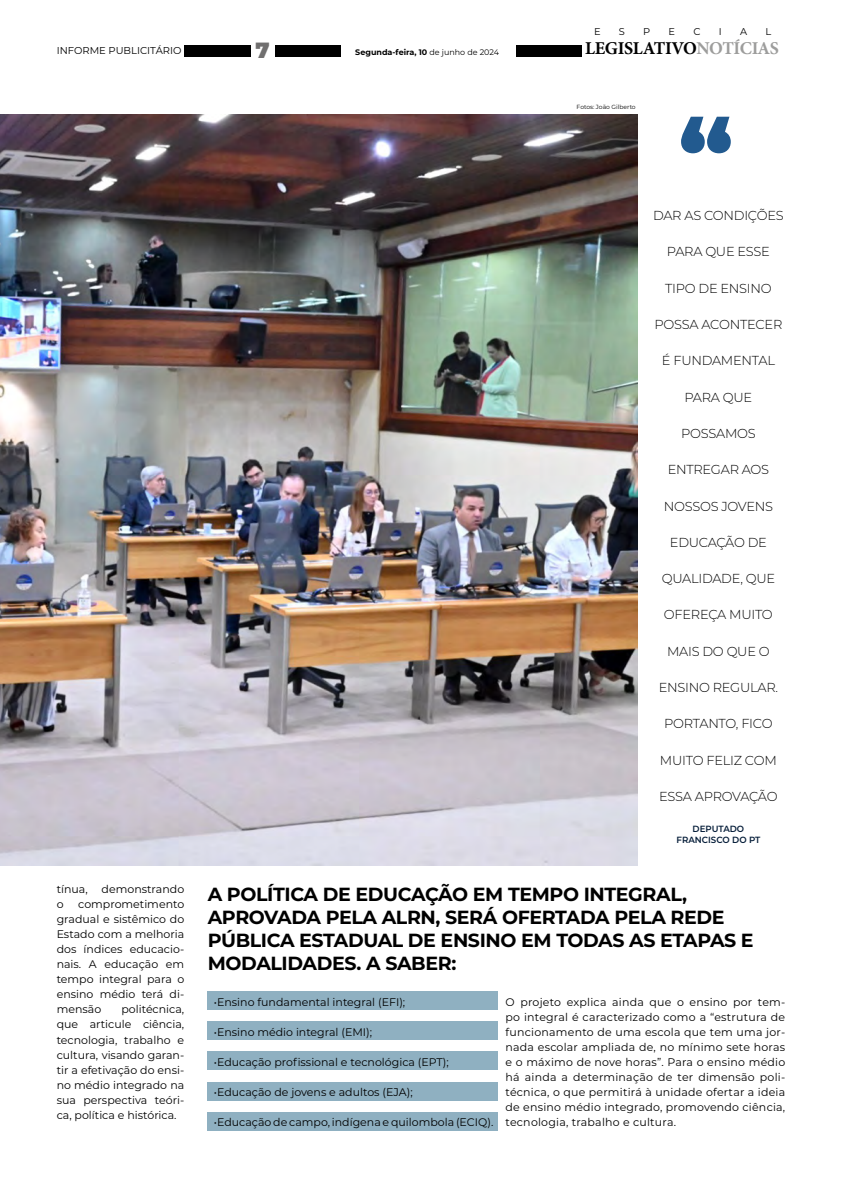
<style>
.page{position:relative;width:842px;height:1191px;background:#fff}
.page>*{position:absolute;margin:0;border:0;box-sizing:border-box;transform-origin:0 0}
.t1{font:900 89.7px "Montserrat";color:#225a8f}
.t2{font:900 22px "Montserrat";color:#706f6f}
.t3{font:700 19px/23px "Montserrat";letter-spacing:-.02em;color:#000}
.t4{font:700 18.1px "Minion Pro";letter-spacing:-.025em;color:#000}
.t5{font:300 13px "Montserrat";letter-spacing:-.02em;color:#000}
.t6{font:11px/15px "Montserrat";color:#000;text-align:justify}
.t7{font:10px "Montserrat";color:#000}
.t8{font:9.8px "Montserrat";color:#000}
.t9{font:600 9px/10.8px "Montserrat";color:#041c38;text-align:center;scale:.96 1}
.t10{font:700 8px "Montserrat";color:#000}
.t11{font:6px "Montserrat";color:#000}
.s1{font-weight:400}
.s2{color:#9d9d9c}
</style>
<div class="page">
<div style="left:208px;top:991px;width:290px;height:19px;background:#8fb0c1"></div>
<div style="left:208px;top:1021px;width:290px;height:19px;background:#8fb0c1"></div>
<div style="left:208px;top:1051px;width:290px;height:19px;background:#8fb0c1"></div>
<div style="left:208px;top:1081px;width:290px;height:19px;background:#8fb0c1"></div>
<div style="left:208px;top:1111px;width:290px;height:19px;background:#8fb0c1"></div>
<div style="left:516px;top:45px;width:65px;height:12px;background:#000"></div>
<div style="left:184px;top:45px;width:157px;height:12px;background:#000"></div>
<div style="left:251px;top:37px;width:23px;height:22px;background:#fff"></div>
<img style="left:0;top:115px;width:637px;height:750px">
<p class="t8" style="left:594px;top:25px;width:8px">E</p>
<p class="t8" style="left:619px;top:25px;width:8px">S</p>
<p class="t8" style="left:643px;top:25px;width:9px">P</p>
<p class="t8" style="left:669px;top:25px;width:8px">E</p>
<p class="t8" style="left:693px;top:25px;width:9px">C</p>
<p class="t8" style="left:719px;top:25px;width:4px">I</p>
<p class="t8" style="left:740px;top:25px;width:9px">A</p>
<p class="t8" style="left:765px;top:25px;width:7px">L</p>
<p class="t7" style="left:57px;top:44px;width:126px">INFORME PUBLICITÁRIO</p>
<p class="t10" style="left:355px;top:46px;width:145px">Segunda-feira, 10 <span class="s1">de junho de 2024</span></p>
<h3 class="t4" style="left:585px;top:36px;width:195px">LEGISLATIVO<span class="s2">NOTÍCIAS</span></h3>
<h2 class="t2" style="left:255px;top:34px;width:16px">7</h2>
<p class="t6" style="left:57px;top:881px;width:33px">tínua,</p>
<p class="t6" style="left:102px;top:881px;width:84px">demonstrando</p>
<p class="t6" style="left:57px;top:896px;width:8px">o</p>
<p class="t6" style="left:57px;top:896px;width:129px;text-indent:22px">comprometimento gradual e sistêmico do Estado com a melhoria dos índices educacio&shy;nais. A educação em tempo integral para o ensino médio terá di&shy;mensão</p>
<p class="t6" style="left:57px;top:1001px;width:129px;text-indent:65px">politécnica, que articule ciência, tecnologia, trabalho e cultura, visando garan&shy;tir a efetivação do ensi&shy;no médio integrado na sua perspectiva teóri&shy;ca, política e histórica.</p>
<p class="t11" style="left:577px;top:103px;width:61px">Fotos: João Gilberto</p>
<h1 class="t1" style="left:679px;top:84px;width:55px">“</h1>
<p class="t5" style="left:653px;top:207px;width:132px">DAR AS CONDIÇÕES</p>
<p class="t5" style="left:667px;top:243px;width:105px">PARA QUE ESSE</p>
<p class="t5" style="left:665px;top:279px;width:108px">TIPO DE ENSINO</p>
<p class="t5" style="left:654px;top:315px;width:129px">POSSA ACONTECER</p>
<p class="t5" style="left:662px;top:352px;width:115px">É FUNDAMENTAL</p>
<p class="t5" style="left:684px;top:388px;width:69px">PARA QUE</p>
<p class="t5" style="left:681px;top:424px;width:76px">POSSAMOS</p>
<p class="t5" style="left:668px;top:461px;width:103px">ENTREGAR AOS</p>
<p class="t5" style="left:664px;top:497px;width:111px">NOSSOS JOVENS</p>
<p class="t5" style="left:670px;top:533px;width:99px">EDUCAÇÃO DE</p>
<p class="t5" style="left:662px;top:569px;width:115px">QUALIDADE, QUE</p>
<p class="t5" style="left:664px;top:606px;width:110px">OFEREÇA MUITO</p>
<p class="t5" style="left:667px;top:642px;width:104px">MAIS DO QUE O</p>
<p class="t5" style="left:659px;top:678px;width:121px">ENSINO REGULAR.</p>
<p class="t5" style="left:664px;top:715px;width:110px">PORTANTO, FICO</p>
<p class="t5" style="left:660px;top:751px;width:118px">MUITO FELIZ COM</p>
<p class="t5" style="left:659px;top:787px;width:120px">ESSA APROVAÇÃO</p>
<p class="t9" style="left:677px;top:823px;width:89px">DEPUTADO<br>FRANCISCO DO PT</p>
<h3 class="t3" style="left:208px;top:882px;width:547px">A POLÍTICA DE EDUCAÇÃO EM TEMPO INTEGRAL, APROVADA PELA ALRN, SERÁ OFERTADA PELA REDE PÚBLICA ESTADUAL DE ENSINO EM TODAS AS ETAPAS E MODALIDADES. A SABER:</h3>
<p class="t6" style="left:214px;top:994px;width:193px">•Ensino fundamental integral (EFI);</p>
<p class="t6" style="left:214px;top:1024px;width:160px">•Ensino médio integral (EMI);</p>
<p class="t6" style="left:214px;top:1054px;width:236px">•Educação profissional e tecnológica (EPT);</p>
<p class="t6" style="left:214px;top:1084px;width:200px">•Educação de jovens e adultos (EJA);</p>
<p class="t6" style="left:214px;top:1114px;width:281px">•Educação de campo, indígena e quilombola (ECIQ).</p>
<p class="t6" style="left:505px;top:994px;width:281px">O projeto explica ainda que o ensino por tem&shy;po integral é caracterizado como a “estrutura de funcionamento de uma escola que tem uma jor&shy;nada escolar ampliada de, no mínimo sete horas e o máximo de nove horas”. Para o ensino médio há ainda a determinação de ter dimensão poli&shy;técnica, o que permitirá à unidade ofertar a ideia de ensino médio integrado, promovendo ciência, tecnologia, trabalho e cultura.</p>
</div>
